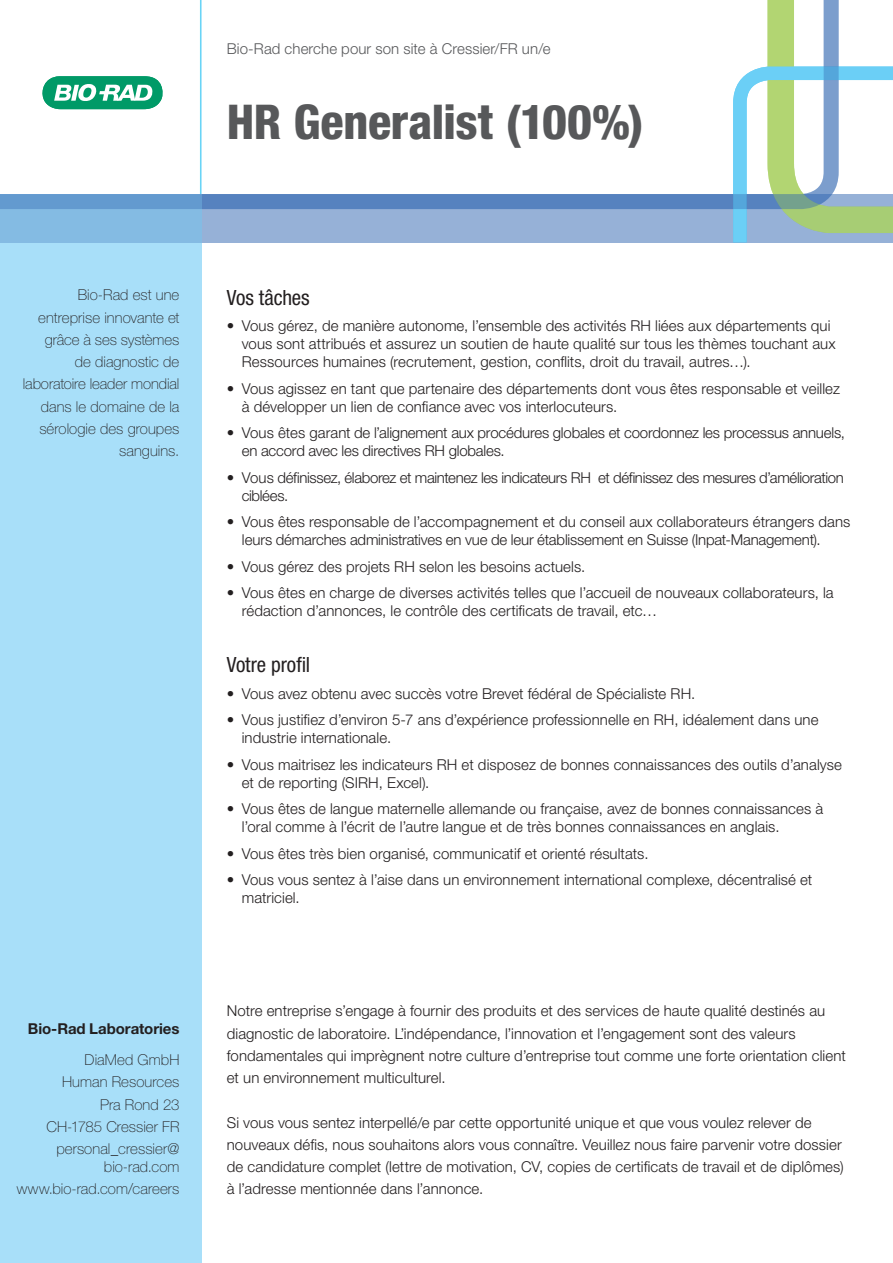
<style>
.page{position:relative;width:893px;height:1263px;background:#fff}
.page>*{position:absolute;margin:0;border:0;box-sizing:border-box;transform-origin:0 0}
.t1{font:800 condensed 48px "Helvetica Neue LT Std";letter-spacing:-.005em;color:#57585a}
.t2{font:condensed 21px "Helvetica Neue LT Std";letter-spacing:-.005em;color:#231f20}
.t3{font:300 15px/18px "Helvetica Neue LT Std";letter-spacing:.005em;color:#231f20}
.t4{font:100 15px/22.2px "Helvetica Neue LT Std";letter-spacing:.005em;color:#231f20;text-align:right}
.t5{font:300 15px/18px "Helvetica Neue LT Std";letter-spacing:-.015em;color:#231f20}
.t6{font:300 15px/18px "Helvetica Neue LT Std";letter-spacing:-.025em;color:#231f20}
.t7{font:300 15px "Helvetica Neue LT Std";letter-spacing:.005em;color:#57585a}
.t8{font:700 15px "Helvetica Neue LT Std";letter-spacing:-.005em;color:#231f20}
</style>
<div class="page">
<div style="left:0;top:194px;width:201px;height:1069px;background:#a8dff9"></div>
<svg style="left:0;top:211px;width:726px;height:31px;background:#90b3da"></svg>
<svg style="left:726px;top:66px;width:167px;height:177px"></svg>
<svg style="left:0;top:0;width:840px;height:211px"></svg>
<hr style="left:200px;top:0;width:1px;height:194px;background:#38c6f4">
<p class="t7" style="left:227px;top:40px;width:325px">Bio-Rad cherche pour son site à Cressier/FR un/e</p>
<h1 class="t1" style="left:227px;top:92px;width:418px">HR Generalist (100%)</h1>
<p class="t4" style="left:23px;top:284px;width:158px">Bio-Rad est une entreprise innovante et grâce à ses systèmes<br>de diagnostic de laboratoire leader mondial dans le domaine de la sérologie des groupes sanguins.</p>
<h2 class="t2" style="left:227px;top:285px;width:84px">Vos tâches</h2>
<p class="t3" style="left:242px;top:317px;width:595px;text-indent:-15px">• Vous gérez, de manière autonome, l’ensemble des activités RH liées aux départements qui vous sont attribués et assurez un soutien de haute qualité sur tous les thèmes touchant aux<br>Ressources humaines (recrutement, gestion, conflits, droit du travail, autres…).</p>
<p class="t3" style="left:242px;top:379px;width:600px;text-indent:-15px">• Vous agissez en tant que partenaire des départements dont vous êtes responsable et veillez à développer un lien de confiance avec vos interlocuteurs.</p>
<p class="t5" style="left:242px;top:424px;width:605px;text-indent:-15px">• Vous êtes garant de l’alignement aux procédures globales et coordonnez les processus annuels, en accord avec les directives RH globales.</p>
<p class="t6" style="left:242px;top:468px;width:604px;text-indent:-15px">• Vous définissez, élaborez et maintenez les indicateurs RH et définissez des mesures d’amélioration ciblées.</p>
<p class="t3" style="left:242px;top:513px;width:610px;text-indent:-15px">• Vous êtes responsable de l’accompagnement et du conseil aux collaborateurs étrangers dans leurs démarches administratives en vue de leur établissement en Suisse (Inpat-Management).</p>
<p class="t3" style="left:227px;top:557px;width:360px">• Vous gérez des projets RH selon les besoins actuels.</p>
<p class="t3" style="left:242px;top:584px;width:593px;text-indent:-15px">• Vous êtes en charge de diverses activités telles que l’accueil de nouveaux collaborateurs, la rédaction d’annonces, le contrôle des certificats de travail, etc…</p>
<h2 class="t2" style="left:227px;top:653px;width:85px">Votre profil</h2>
<p class="t3" style="left:227px;top:684px;width:470px">• Vous avez obtenu avec succès votre Brevet fédéral de Spécialiste RH.</p>
<p class="t3" style="left:242px;top:711px;width:578px;text-indent:-15px">• Vous justifiez d’environ 5-7 ans d’expérience professionnelle en RH, idéalement dans une industrie internationale.</p>
<p class="t3" style="left:242px;top:755px;width:602px;text-indent:-15px">• Vous maitrisez les indicateurs RH et disposez de bonnes connaissances des outils d’analyse et de reporting (SIRH, Excel).</p>
<p class="t3" style="left:242px;top:800px;width:583px;text-indent:-15px">• Vous êtes de langue maternelle allemande ou française, avez de bonnes connaissances à l’oral comme à l’écrit de l’autre langue et de très bonnes connaissances en anglais.</p>
<p class="t3" style="left:227px;top:844px;width:423px">• Vous êtes très bien organisé, communicatif et orienté résultats.</p>
<p class="t3" style="left:242px;top:871px;width:572px;text-indent:-15px">• Vous vous sentez à l’aise dans un environnement international complexe, décentralisé et matriciel.</p>
<p class="t8" style="left:28px;top:1020px;width:153px">Bio-Rad Laboratories</p>
<p class="t4" style="left:46px;top:1048px;width:135px">DiaMed GmbH<br>Human Resources<br>Pra Rond 23<br>CH-1785 Cressier FR personal_cressier@</p>
<p class="t4" style="left:17px;top:1155px;width:164px">bio-rad.com www.bio-rad.com/careers</p>
<p class="t3" style="left:227px;top:999px;width:621px;line-height:22.2px">Notre entreprise s’engage à fournir des produits et des services de haute qualité destinés au diagnostic de laboratoire. L’indépendance, l’innovation et l’engagement sont des valeurs fondamentales qui imprègnent notre culture d’entreprise tout comme une forte orientation client et un environnement multiculturel.</p>
<p class="t3" style="left:227px;top:1111px;width:618px;line-height:22.2px">Si vous vous sentez interpellé/e par cette opportunité unique et que vous voulez relever de nouveaux défis, nous souhaitons alors vous connaître. Veuillez nous faire parvenir votre dossier de candidature complet (lettre de motivation, CV, copies de certificats de travail et de diplômes) à l’adresse mentionnée dans l’annonce.</p>
</div>
